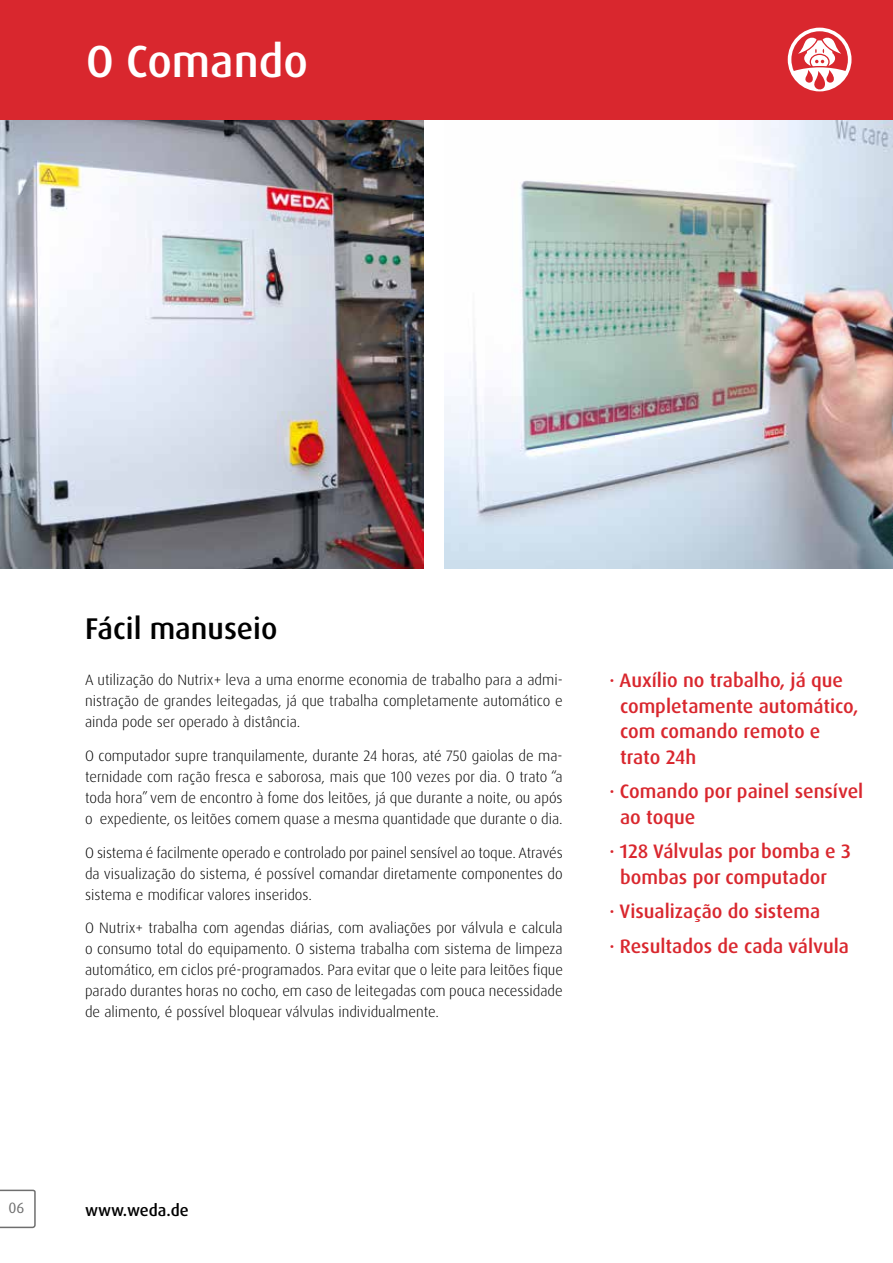
<style>
.page{position:relative;width:893px;height:1263px;background:#fff}
.page>*{position:absolute;margin:0;border:0;box-sizing:border-box;transform-origin:0 0}
.t1{font:500 45px "Dax OT";color:#fff}
.t2{font:500 30px "Dax OT";color:#000}
.t3{font:500 19.5px/25.5px "Dax OT";color:#d9272e}
.t4{font:500 16.5px "Dax OT";color:#000}
.t5{font:300 15px/21px "Dax OT";color:#000;text-align:justify}
.t6{font:15px "Dax OT";color:#6e6e6e}
</style>
<div class="page">
<img style="left:444px;top:119px;width:448px;height:449px">
<svg style="left:0;top:1189px;width:36px;height:40px"></svg>
<img style="left:0;top:119px;width:423px;height:449px">
<div style="left:0;top:0;width:893px;height:119px;background:#d9272e"></div>
<div style="left:788px;top:28px;width:63px;height:63px;background:#fff;border-radius:50%"></div>
<svg style="left:791px;top:31px;width:57px;height:59px"></svg>
<h1 class="t1" style="left:86px;top:33px;width:223px">O Comando</h1>
<h2 class="t2" style="left:85px;top:609px;width:194px">Fácil manuseio</h2>
<p class="t5" style="left:85px;top:669px;width:479px">A utilização do Nutrix+ leva a uma enorme economia de trabalho para a admi&shy;nistração de grandes leitegadas, já que trabalha completamente automático e ainda pode ser operado à distância.</p>
<p class="t5" style="left:85px;top:745px;width:479px">O computador supre tranquilamente, durante 24 horas, até 750 gaiolas de ma&shy;ternidade com ração fresca e saborosa, mais que 100 vezes por dia. O trato “a toda hora” vem de encontro à fome dos leitões, já que durante a noite, ou após o expediente, os leitões comem quase a mesma quantidade que durante o dia.</p>
<p class="t5" style="left:85px;top:842px;width:479px">O sistema é facilmente operado e controlado por painel sensível ao toque. Através da visualização do sistema, é possível comandar diretamente componentes do sistema e modificar valores inseridos.</p>
<p class="t5" style="left:85px;top:918px;width:479px">O Nutrix+ trabalha com agendas diárias, com avaliações por válvula e calcula o consumo total do equipamento. O sistema trabalha com sistema de limpeza automático, em ciclos pré-programados. Para evitar que o leite para leitões fique parado durantes horas no cocho, em caso de leitegadas com pouca necessidade de alimento, é possível bloquear válvulas individualmente.</p>
<h3 class="t3" style="left:620px;top:668px;width:240px;text-indent:-11px">· Auxílio no trabalho, já que completamente automático, com comando remoto e trato 24h</h3>
<h3 class="t3" style="left:620px;top:779px;width:245px;text-indent:-11px">· Comando por painel sensível ao toque</h3>
<h3 class="t3" style="left:620px;top:839px;width:232px;text-indent:-11px">· 128 Válvulas por bomba e 3 bombas por computador</h3>
<h3 class="t3" style="left:609px;top:895px;width:241px;line-height:34.5px">· Visualização do sistema<br>· Resultados de cada válvula</h3>
<p class="t6" style="left:9px;top:1198px;width:17px">06</p>
<p class="t4" style="left:85px;top:1200px;width:105px">www.weda.de</p>
</div>
